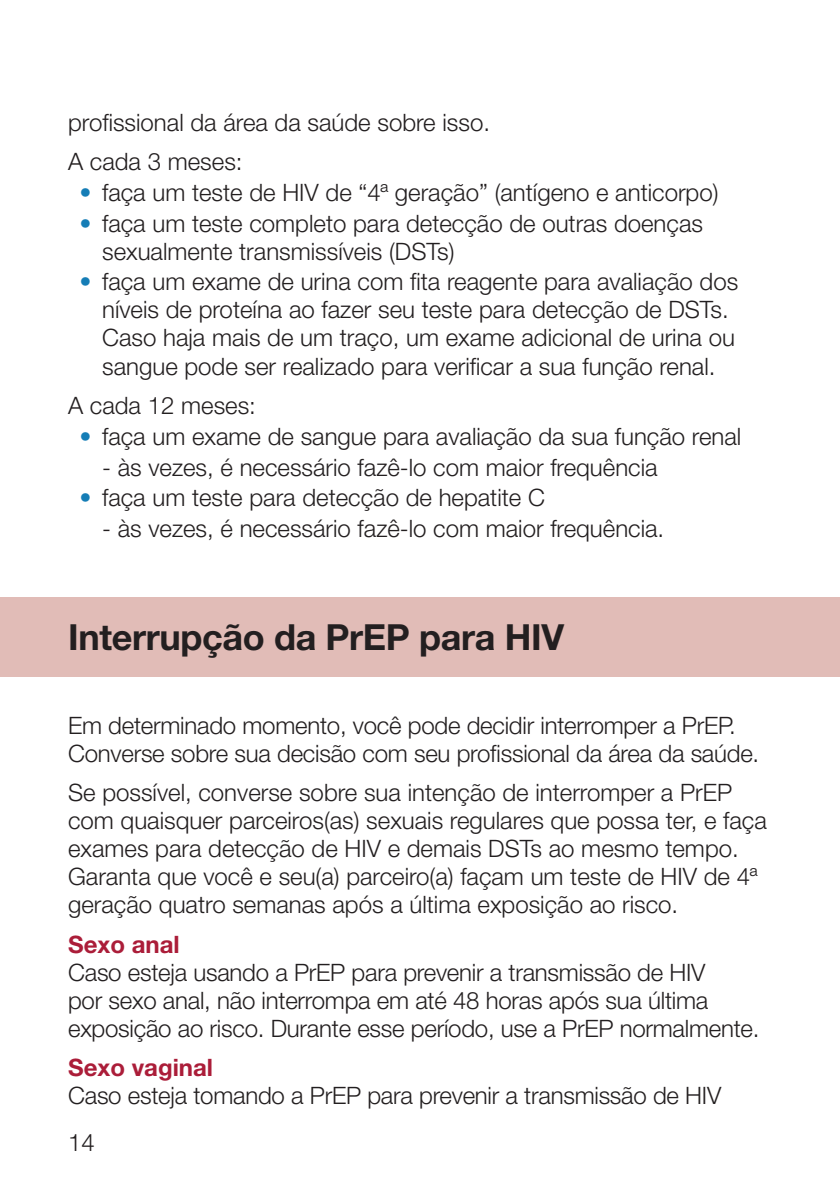
<style>
.page{position:relative;width:840px;height:1191px;background:#fff}
.page>*{position:absolute;margin:0;border:0;box-sizing:border-box;transform-origin:0 0}
.t1{font:700 36px "Helvetica Neue LT Std";letter-spacing:-.01em;color:#231f20}
.t2{font:300 24px/28px "Helvetica Neue LT Std";color:#231f20}
.t3{font:700 24px "Helvetica Neue LT Std";color:#ab1d39}
.s1{color:#157db6}
</style>
<div class="page">
<div style="left:0;top:597px;width:839px;height:79px;background:#e1bcb7"></div>
<p class="t2" style="left:68px;top:107px;width:423px">profissional da área da saúde sobre isso.</p>
<p class="t2" style="left:68px;top:147px;width:176px">A cada 3 meses:</p>
<p class="t2" style="left:79px;top:178px;width:640px"><span class="s1">•</span> faça um teste de HIV de “4ª geração” (antígeno e anticorpo)</p>
<p class="t2" style="left:102px;top:208px;width:602px;text-indent:-23px"><span class="s1">•</span> faça um teste completo para detecção de outras doenças sexualmente transmissíveis (DSTs)</p>
<p class="t2" style="left:102px;top:267px;width:637px;text-indent:-23px"><span class="s1">•</span> faça um exame de urina com fita reagente para avaliação dos níveis de proteína ao fazer seu teste para detecção de DSTs.<br>Caso haja mais de um traço, um exame adicional de urina ou sangue pode ser realizado para verificar a sua função renal.</p>
<p class="t2" style="left:68px;top:391px;width:189px">A cada 12 meses:</p>
<p class="t2" style="left:79px;top:422px;width:663px"><span class="s1">•</span> faça um exame de sangue para avaliação da sua função renal</p>
<p class="t2" style="left:102px;top:452px;width:556px">- às vezes, é necessário fazê-lo com maior frequência</p>
<p class="t2" style="left:79px;top:483px;width:467px"><span class="s1">•</span> faça um teste para detecção de hepatite C</p>
<p class="t2" style="left:102px;top:514px;width:563px">- às vezes, é necessário fazê-lo com maior frequência.</p>
<p class="t1" style="left:68px;top:614px;width:497px">Interrupção da PrEP para HIV</p>
<p class="t2" style="left:68px;top:711px;width:692px">Em determinado momento, você pode decidir interromper a PrEP.<br>Converse sobre sua decisão com seu profissional da área da saúde.</p>
<p class="t2" style="left:68px;top:778px;width:700px">Se possível, converse sobre sua intenção de interromper a PrEP com quaisquer parceiros(as) sexuais regulares que possa ter, e faça exames para detecção de HIV e demais DSTs ao mesmo tempo.<br>Garanta que você e seu(a) parceiro(a) façam um teste de HIV de 4ª geração quatro semanas após a última exposição ao risco.</p>
<p class="t3" style="left:68px;top:929px;width:113px">Sexo anal</p>
<p class="t2" style="left:68px;top:957px;width:692px">Caso esteja usando a PrEP para prevenir a transmissão de HIV<br>por sexo anal, não interrompa em até 48 horas após sua última exposição ao risco. Durante esse período, use a PrEP normalmente.</p>
<p class="t3" style="left:68px;top:1052px;width:146px">Sexo vaginal</p>
<p class="t2" style="left:68px;top:1081px;width:654px">Caso esteja tomando a PrEP para prevenir a transmissão de HIV</p>
<p class="t2" style="left:68px;top:1128px;width:28px">14</p>
</div>
